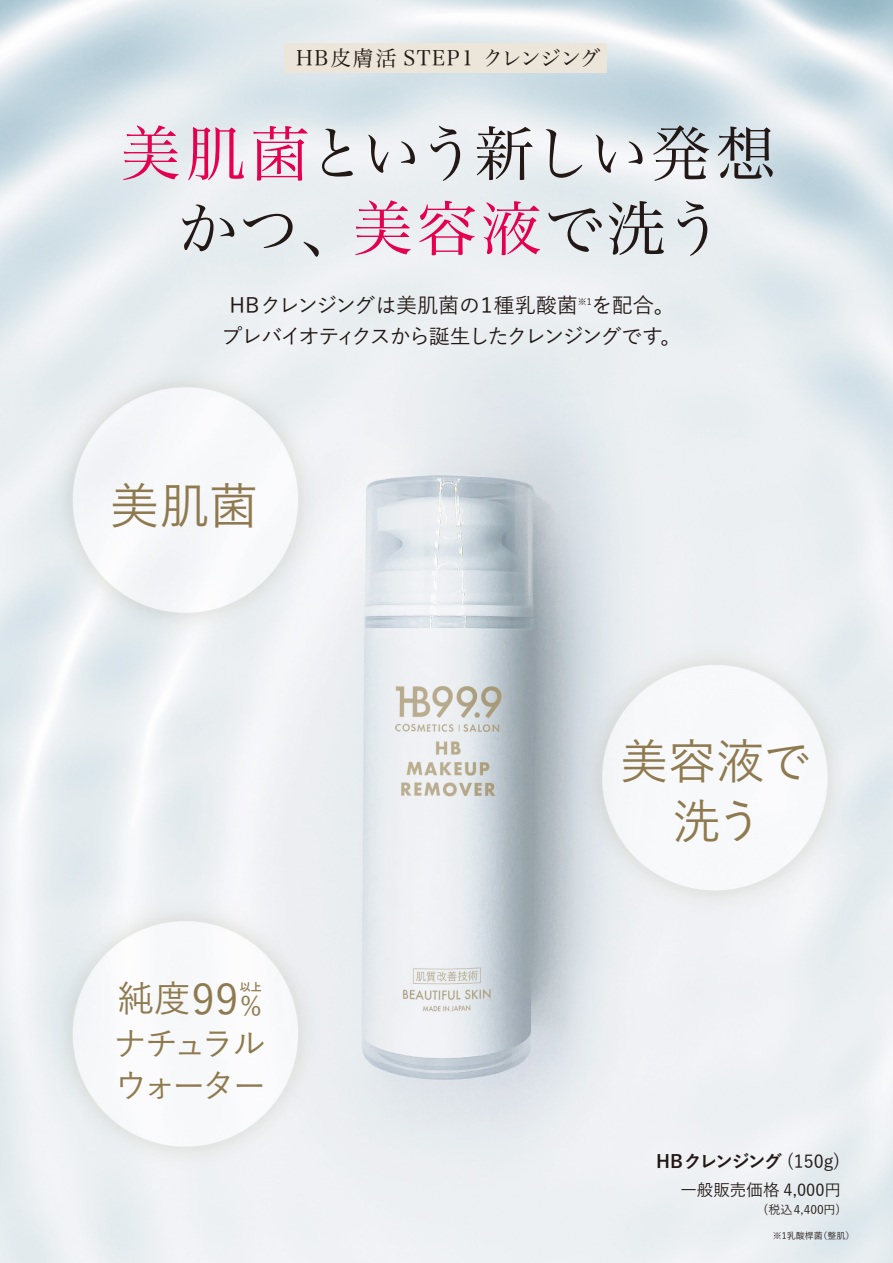
<style>
.page{position:relative;width:893px;height:1263px;background:#fff}
.page>*{position:absolute;margin:0;border:0;box-sizing:border-box;transform-origin:0 0}
.t1{font:60px/75px "Hira Min Pro W3";letter-spacing:.03em;color:#221815;text-align:center}
.t2{font:500 49.5px "Yu Go";color:#8f7a4f}
.t3{font:500 48px/60.4px "Yu Go";letter-spacing:-.015em;color:#8f7a4f;text-align:center}
.t4{font:500 42.3px "Yu Go";color:#8f7a4f}
.t5{font:500 36.75px "Yu Go";color:#8f7a4f}
.t6{font:500 33.45px/41.8px "Yu Go";letter-spacing:-.125em;color:#8f7a4f}
.t7{font:500 21px/31.5px "Yu Go";letter-spacing:-.095em;color:#221815}
.t8{font:500 21px "Yu Go";letter-spacing:-.005em;color:#221815}
.t9{font:21px "Hira Min Pro W3";letter-spacing:.075em;color:#221815}
.t10{font:700 18px "Yu Go";letter-spacing:-.095em;color:#221815}
.t11{font:500 16.5px "Yu Go";color:#221815}
.t12{font:500 12px "Yu Go";color:#221815}
.t13{font:700 11.1px "Yu Go";color:#8f7a4f}
.t14{font:500 9px "Yu Go";color:#221815}
.s1{color:#e5004f}
.s2{font-size:27px}
.s3{font-weight:500}
</style>
<div class="page">
<img style="left:0;top:0;width:892px;height:1263px">
<div style="left:284px;top:43px;width:323px;height:30px;background:#ece6da"></div>
<p class="t9" style="left:296px;top:40px;width:305px">HB皮膚活 STEP1 クレンジング</p>
<h1 class="t1" style="left:120px;top:111px;width:657px"><span class="s1">美肌菌</span>という新しい発想かつ、<span class="s1">美容液</span>で洗う</h1>
<p class="t8" style="left:229px;top:286px;width:350px">HBクレンジングは美肌菌の１種乳酸菌</p>
<p class="t14" style="left:578px;top:294px;width:15px">※1</p>
<p class="t7" style="left:222px;top:287px;width:462px;text-indent:370px">を配合。プレバイオティクスから誕生したクレンジングです。</p>
<h2 class="t2" style="left:110px;top:460px;width:150px">美肌菌</h2>
<h3 class="t5" style="left:117px;top:965px;width:75px">純度</h3>
<p class="t13" style="left:240px;top:981px;width:24px">以上</p>
<h3 class="t4" style="left:191px;top:960px;width:72px">99<span class="s2">%</span></h3>
<h3 class="t6" style="left:113px;top:1019px;width:154px">ナチュラルウォーター</h3>
<h3 class="t3" style="left:620px;top:725px;width:192px">美容液で洗う</h3>
<p class="t10" style="left:656px;top:1151px;width:186px">HBクレンジング <span class="s3">(150g)</span></p>
<p class="t11" style="left:680px;top:1174px;width:162px">一般販売価格 4,000円</p>
<p class="t12" style="left:763px;top:1198px;width:79px">(税込4,400円)</p>
<p class="t14" style="left:773px;top:1227px;width:83px">※1乳酸桿菌（整肌）</p>
</div>
